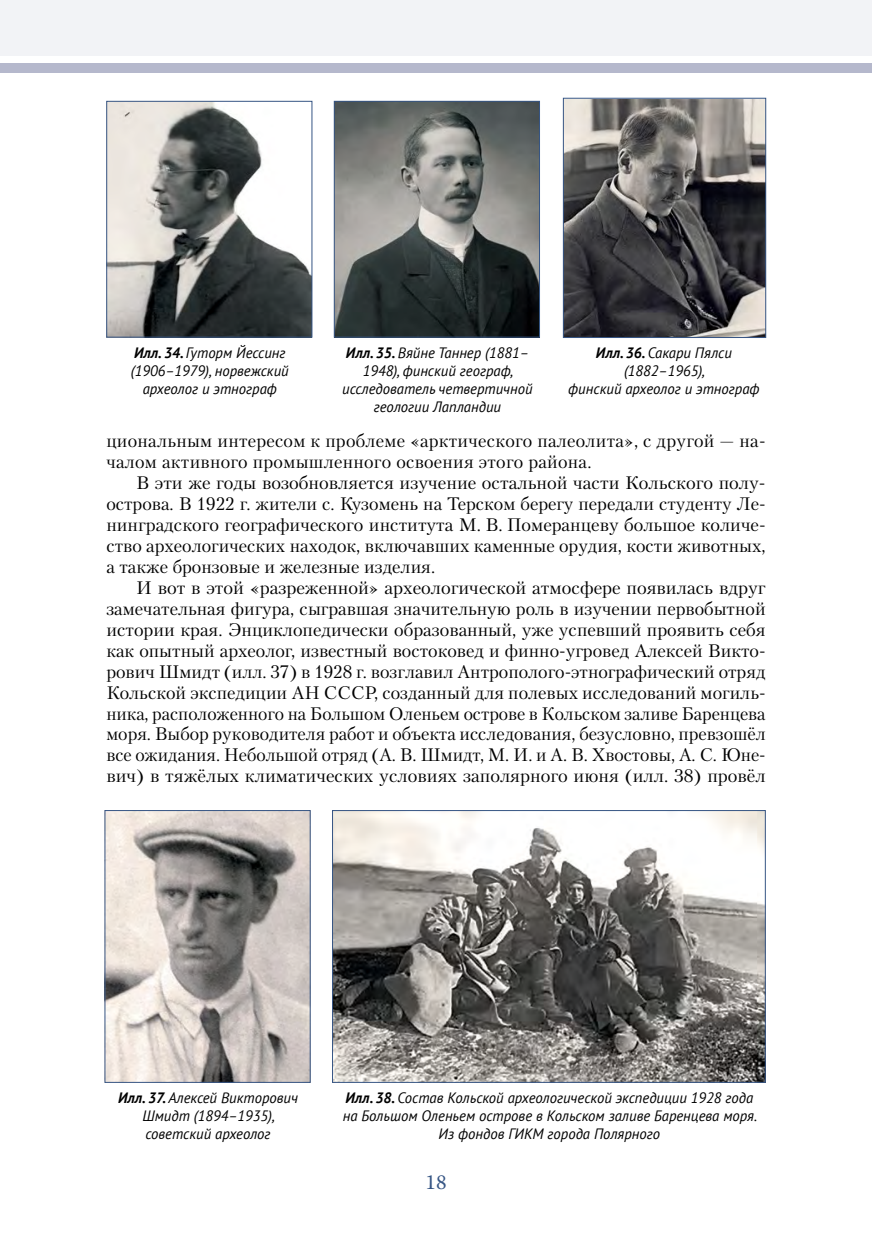
<style>
.page{position:relative;width:872px;height:1234px;background:#fff}
.page>*{position:absolute;margin:0;border:0;box-sizing:border-box;transform-origin:0 0}
.t1{font:21px "Warnock Pro";color:#365584}
.t2{font:18px/20.9px "Petersburg San Pin";letter-spacing:.015em;color:#000;text-align:justify}
.t3{font:italic 15px/18px "PT Sans";color:#000;text-align:center}
.s1{font-weight:700}
</style>
<div class="page">
<img style="left:108px;top:103px;width:202px;height:232px">
<div style="left:106px;top:101px;width:206px;height:236px;border:1px solid #365584"></div>
<img style="left:336px;top:103px;width:202px;height:232px">
<div style="left:334px;top:101px;width:206px;height:236px;border:1px solid #365584"></div>
<img style="left:565px;top:100px;width:199px;height:236px">
<div style="left:563px;top:98px;width:203px;height:240px;border:1px solid #365584"></div>
<img style="left:107px;top:812px;width:201px;height:268px">
<img style="left:334px;top:812px;width:429px;height:268px">
<div style="left:332px;top:810px;width:433px;height:272px;border:1px solid #365584"></div>
<div style="left:0;top:64px;width:872px;height:9px;background:#b5b8cc"></div>
<div style="left:0;top:0;width:872px;height:56px;background:#f2f3f6"></div>
<p class="t3" style="left:131px;top:343px;width:159px"><span class="s1">Илл. 34.</span> Гуторм Йессинг (1906–1979), норвежский археолог и этнограф</p>
<p class="t3" style="left:342px;top:343px;width:192px"><span class="s1">Илл. 35.</span> Вяйне Таннер (1881–<br>1948), финский географ, исследователь четвертичной геологии Лапландии</p>
<p class="t3" style="left:568px;top:343px;width:193px"><span class="s1">Илл. 36.</span> Сакари Пялси (1882–1965),<br>финский археолог и этнограф</p>
<p class="t2" style="left:106px;top:430px;width:661px">циональным интересом к проблеме «арктического палеолита», с другой — на&shy;чалом активного промышленного освоения этого района.</p>
<p class="t2" style="left:106px;top:471px;width:661px;text-indent:30px">В эти же годы возобновляется изучение остальной части Кольского полу&shy;острова. В 1922 г. жители с. Кузомень на Терском берегу передали студенту Ле&shy;нинградского географического института М. В. Померанцеву большое количе&shy;ство археологических находок, включавших каменные орудия, кости животных, а также бронзовые и железные изделия.</p>
<p class="t2" style="left:106px;top:576px;width:661px;text-indent:30px">И вот в этой «разреженной» археологической атмосфере появилась вдруг замечательная фигура, сыгравшая значительную роль в изучении первобытной истории края. Энциклопедически образованный, уже успевший проявить себя как опытный археолог, известный востоковед и финно-угровед Алексей Викто&shy;рович Шмидт (илл. 37) в 1928 г. возглавил Антрополого-этнографический отряд Кольской экспедиции АН СССР, созданный для полевых исследований могиль&shy;ника, расположенного на Большом Оленьем острове в Кольском заливе Баренцева моря. Выбор руководителя работ и объекта исследования, безусловно, превзошёл все ожидания. Небольшой отряд (А. В. Шмидт, М. И. и А. В. Хвостовы, А. С. Юне&shy;вич) в тяжёлых климатических условиях заполярного июня (илл. 38) провёл</p>
<p class="t3" style="left:118px;top:1088px;width:181px"><span class="s1">Илл. 37.</span> Алексей Викторович<br>Шмидт (1894–1935), советский археолог</p>
<p class="t3" style="left:343px;top:1088px;width:416px"><span class="s1">Илл. 38.</span> Состав Кольской археологической экспедиции 1928 года на Большом Оленьем острове в Кольском заливе Баренцева моря.<br>Из фондов ГИКМ города Полярного</p>
<p class="t1" style="left:425px;top:1168px;width:23px">18</p>
</div>
